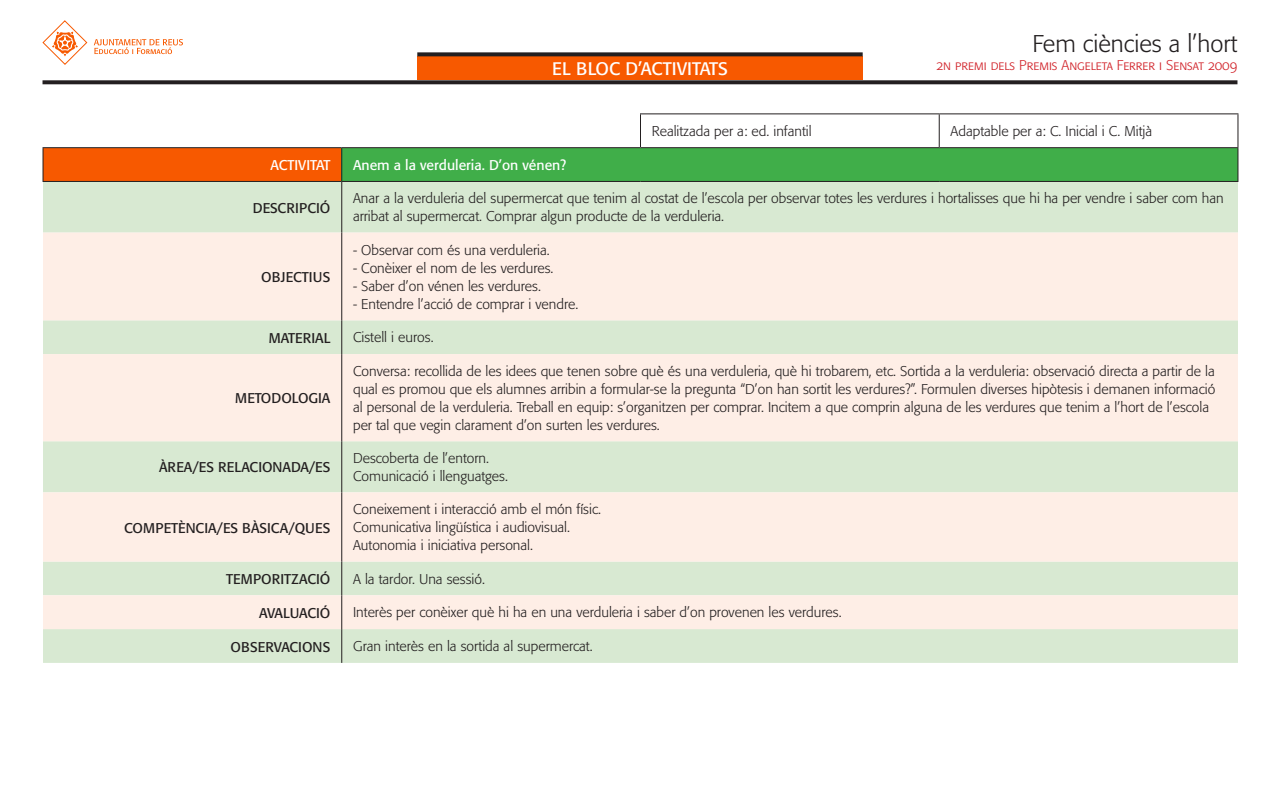
<style>
.page{position:relative;width:1280px;height:800px;background:#fff}
.page>*{position:absolute;margin:0;border:0;box-sizing:border-box;transform-origin:0 0}
.t1{font:300 24px "Formata";color:#231f20}
.t2{font:18px "Formata Regular SC";color:#fff}
.t3{font:300 14px/18px "Formata";color:#231f20}
.t4{font:14px "Formata";color:#231f20}
.t5{font:14px "Formata Light SC";color:#d1232a}
.t6{font:14px "Formata";color:#fff}
</style>
<div class="page">
<div style="left:417px;top:56px;width:446px;height:24px;background:#f75900"></div>
<svg style="left:94px;top:39px;width:89px;height:15px"></svg>
<svg style="left:42px;top:20px;width:46px;height:45px"></svg>
<div style="left:43px;top:148px;width:299px;height:33px;background:#f75900"></div>
<div style="left:342px;top:148px;width:896px;height:33px;background:#40ae49"></div>
<div style="left:43px;top:182px;width:1195px;height:481px;background:#d8e9d2"></div>
<svg style="left:43px;top:233px;width:1195px;height:396px;background:#f2ecdf"></svg>
<hr style="left:640px;top:113px;width:299px;height:1px;background:#231f20">
<hr style="left:939px;top:113px;width:299px;height:1px;background:#231f20">
<hr style="left:939px;top:114px;width:1px;height:33px;background:#231f20">
<hr style="left:1237px;top:114px;width:1px;height:33px;background:#231f20">
<hr style="left:43px;top:148px;width:1px;height:33px;background:#231f20">
<hr style="left:640px;top:147px;width:299px;height:1px;background:#231f20">
<hr style="left:939px;top:147px;width:299px;height:1px;background:#231f20">
<hr style="left:1237px;top:148px;width:1px;height:33px;background:#231f20">
<hr style="left:640px;top:114px;width:1px;height:33px;background:#231f20">
<hr style="left:43px;top:147px;width:299px;height:1px;background:#231f20">
<hr style="left:342px;top:147px;width:298px;height:1px;background:#231f20">
<hr style="left:342px;top:182px;width:1px;height:51px;background:#231f20">
<hr style="left:342px;top:233px;width:1px;height:87px;background:#231f20">
<hr style="left:342px;top:320px;width:1px;height:34px;background:#231f20">
<hr style="left:342px;top:354px;width:1px;height:87px;background:#231f20">
<hr style="left:342px;top:441px;width:1px;height:51px;background:#231f20">
<hr style="left:342px;top:492px;width:1px;height:70px;background:#231f20">
<hr style="left:342px;top:562px;width:1px;height:33px;background:#231f20">
<hr style="left:342px;top:595px;width:1px;height:34px;background:#231f20">
<hr style="left:342px;top:629px;width:1px;height:34px;background:#231f20">
<hr style="left:341px;top:148px;width:1px;height:33px;background:#231f20">
<hr style="left:43px;top:181px;width:299px;height:1px;background:#231f20">
<hr style="left:342px;top:181px;width:298px;height:1px;background:#231f20">
<hr style="left:640px;top:181px;width:299px;height:1px;background:#231f20">
<hr style="left:939px;top:181px;width:299px;height:1px;background:#231f20">
<svg style="left:43px;top:80px;width:1194px;height:4px;background:#343031"></svg>
<svg style="left:417px;top:52px;width:446px;height:4px;background:#373334"></svg>
<p class="t2" style="left:552px;top:58px;width:177px">EL BLOC D’ACTIVITATS</p>
<h1 class="t1" style="left:1032px;top:29px;width:207px">Fem ciències a l’hort</h1>
<p class="t5" style="left:936px;top:57px;width:303px">2n premi dels Premis Angeleta Ferrer i Sensat 2009</p>
<p class="t3" style="left:652px;top:122px;width:161px">Realitzada per a: ed. infantil</p>
<p class="t3" style="left:951px;top:122px;width:203px">Adaptable per a: C. Inicial i C. Mitjà</p>
<p class="t6" style="left:271px;top:157px;width:61px">ACTIVITAT</p>
<p class="t6" style="left:353px;top:157px;width:215px">Anem a la verduleria. D’on vénen?</p>
<p class="t4" style="left:253px;top:199px;width:79px">DESCRIPCIÓ</p>
<p class="t3" style="left:353px;top:189px;width:872px">Anar a la verduleria del supermercat que tenim al costat de l’escola per observar totes les verdures i hortalisses que hi ha per vendre i saber com han arribat al supermercat. Comprar algun producte de la verduleria.</p>
<p class="t4" style="left:261px;top:269px;width:71px">OBJECTIUS</p>
<p class="t3" style="left:353px;top:241px;width:198px">- Observar com és una verduleria.</p>
<p class="t3" style="left:353px;top:259px;width:202px">- Conèixer el nom de les verdures.</p>
<p class="t3" style="left:353px;top:277px;width:189px">- Saber d’on vénen les verdures.</p>
<p class="t3" style="left:353px;top:295px;width:227px">- Entendre l’acció de comprar i vendre.</p>
<p class="t4" style="left:269px;top:329px;width:63px">MATERIAL</p>
<p class="t3" style="left:353px;top:329px;width:82px">Cistell i euros.</p>
<p class="t4" style="left:235px;top:390px;width:97px">METODOLOGIA</p>
<p class="t3" style="left:353px;top:362px;width:864px">Conversa: recollida de les idees que tenen sobre què és una verduleria, què hi trobarem, etc. Sortida a la verduleria: observació directa a partir de la qual es promou que els alumnes arribin a formular-se la pregunta “D’on han sortit les verdures?”. Formulen diverses hipòtesis i demanen informació al personal de la verduleria. Treball en equip: s’organitzen per comprar. Incitem a que comprin alguna de les verdures que tenim a l’hort de l’escola per tal que vegin clarament d’on surten les verdures.</p>
<p class="t4" style="left:159px;top:459px;width:173px">ÀREA/ES RELACIONADA/ES</p>
<p class="t3" style="left:353px;top:449px;width:156px">Descoberta de l’entorn.<br>Comunicació i llenguatges.</p>
<p class="t4" style="left:124px;top:519px;width:208px">COMPETÈNCIA/ES BÀSICA/QUES</p>
<p class="t3" style="left:353px;top:500px;width:249px">Coneixement i interacció amb el món físic.<br>Comunicativa lingüística i audiovisual.<br>Autonomia i iniciativa personal.</p>
<p class="t4" style="left:226px;top:571px;width:106px">TEMPORITZACIÓ</p>
<p class="t3" style="left:353px;top:570px;width:133px">A la tardor. Una sessió.</p>
<p class="t4" style="left:259px;top:604px;width:73px">AVALUACIÓ</p>
<p class="t3" style="left:353px;top:604px;width:490px">Interès per conèixer què hi ha en una verduleria i saber d’on provenen les verdures.</p>
<p class="t4" style="left:231px;top:638px;width:101px">OBSERVACIONS</p>
<p class="t3" style="left:353px;top:637px;width:241px">Gran interès en la sortida al supermercat.</p>
</div>
